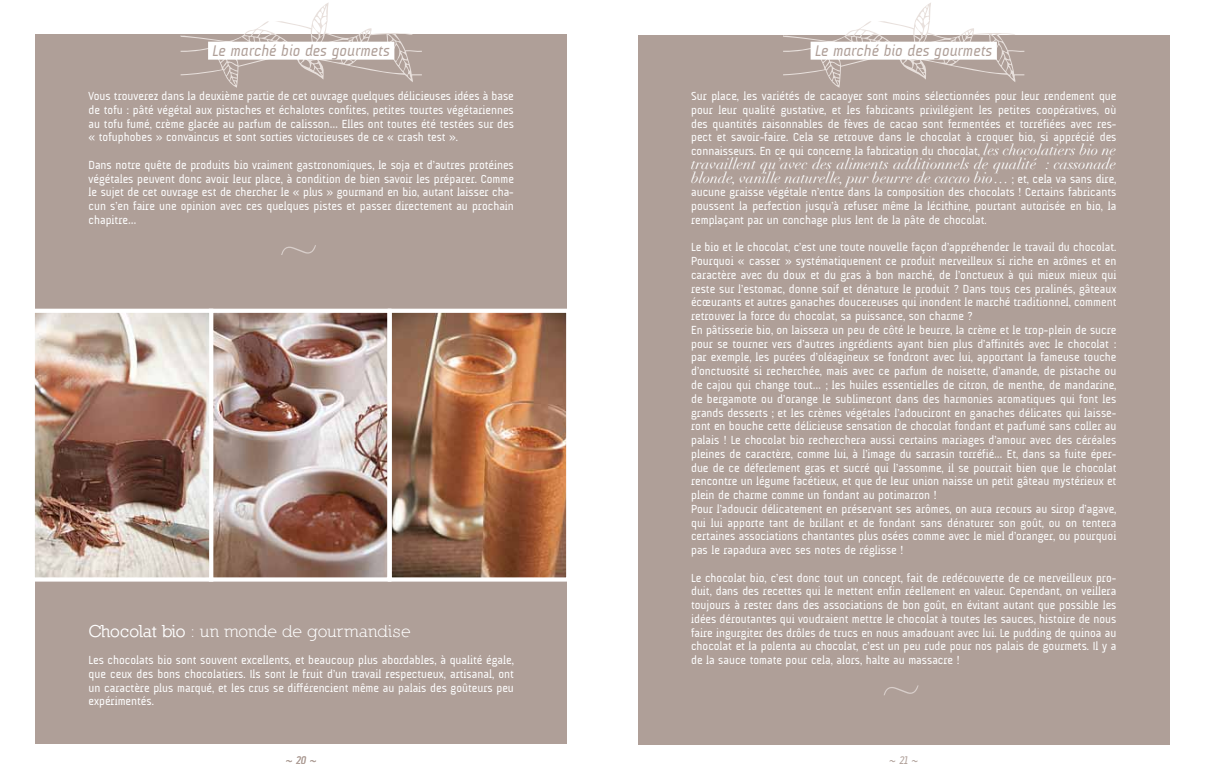
<style>
.page{position:relative;width:1205px;height:780px;background:#fff}
.page>*{position:absolute;margin:0;border:0;box-sizing:border-box;transform-origin:0 0}
.t1{font:italic 62.5px "Didot";color:#d8ceca}
.t2{font:17.5px "Nilland";letter-spacing:-.005em;color:#fff}
.t3{font:italic 15.62px "A Udimat";color:#af9f98}
.t4{font:italic 15px/13.8px "Didot";color:#fff}
.t5{font:11.88px/13.8px "A Udimat";color:#fff;text-align:justify}
.t6{font:italic 11.25px "A Udimat";color:#af9f98}
.s1{font-weight:700}
.s2{font-family:"Didot";font-style:italic;font-size:15px}
.s3{font-family:"A Udimat";font-style:normal;font-size:11.88px}
</style>
<div class="page">
<div style="left:638px;top:35px;width:531px;height:709px;background:#af9f98"></div>
<div style="left:36px;top:34px;width:531px;height:709px;background:#af9f98"></div>
<img style="left:36px;top:313px;width:529px;height:263px">
<div style="left:209px;top:308px;width:182px;height:273px;border:4px solid #fff"></div>
<div style="left:388px;top:308px;width:182px;height:273px;border:4px solid #fff"></div>
<div style="left:31px;top:308px;width:182px;height:273px;border:4px solid #fff"></div>
<svg style="left:181px;top:3px;width:241px;height:85px"></svg>
<svg style="left:783px;top:3px;width:241px;height:85px"></svg>
<div style="left:208px;top:42px;width:186px;height:18px;background:#fff"></div>
<div style="left:810px;top:42px;width:187px;height:18px;background:#fff"></div>
<h3 class="t3" style="left:212px;top:42px;width:179px">Le marché bio des gourmets</h3>
<h3 class="t3" style="left:815px;top:42px;width:179px">Le marché bio des gourmets</h3>
<p class="t5" style="left:89px;top:89px;width:427px">Vous trouverez dans la deuxième partie de cet ouvrage quelques délicieuses idées à base de tofu : pâté végétal aux pistaches et échalotes confites, petites tourtes végétariennes au tofu fumé, crème glacée au parfum de calisson… Elles ont toutes été testées sur des « tofuphobes » convaincus et sont sorties victorieuses de ce « crash test ».</p>
<p class="t5" style="left:89px;top:158px;width:427px">Dans notre quête de produits bio vraiment gastronomiques, le soja et d’autres protéines végétales peuvent donc avoir leur place, à condition de bien savoir les préparer. Comme le sujet de cet ouvrage est de chercher le « plus » gourmand en bio, autant laisser cha&shy;cun s’en faire une opinion avec ces quelques pistes et passer directement au prochain chapitre…</p>
<h1 class="t1" style="left:283px;top:205px;width:39px">~</h1>
<h2 class="t2" style="left:89px;top:620px;width:324px"><span class="s1">Chocolat bio</span> : un monde de gourmandise</h2>
<p class="t5" style="left:89px;top:653px;width:427px">Les chocolats bio sont souvent excellents, et beaucoup plus abordables, à qualité égale, que ceux des bons chocolatiers. Ils sont le fruit d’un travail respectueux, artisanal, ont un caractère plus marqué, et les crus se différencient même au palais des goûteurs peu expérimentés.</p>
<p class="t5" style="left:691px;top:89px;width:427px">Sur place, les variétés de cacaoyer sont moins sélectionnées pour leur rendement que pour leur qualité gustative, et les fabricants privilégient les petites coopératives, où des quantités raisonnables de fèves de cacao sont fermentées et torréfiées avec res&shy;pect et savoir-faire. Cela se retrouve dans le chocolat à croquer bio, si apprécié des connaisseurs. En ce qui concerne la fabrication du chocolat, <span class="s2">les chocolatiers bio ne</span></p>
<p class="t4" style="left:691px;top:157px;width:427px">travaillent qu’avec des aliments additionnels de qualité : cassonade blonde, vanille naturelle, pur beurre de cacao bio… <span class="s3">; et, cela va sans dire,</span></p>
<p class="t5" style="left:691px;top:185px;width:427px">aucune graisse végétale n’entre dans la composition des chocolats ! Certains fabricants poussent la perfection jusqu’à refuser même la lécithine, pourtant autorisée en bio, la remplaçant par un conchage plus lent de la pâte de chocolat.</p>
<p class="t5" style="left:691px;top:240px;width:427px;text-align:left">Le bio et le chocolat, c’est une toute nouvelle façon d’appréhender le travail du chocolat.<br>Pourquoi « casser » systématiquement ce produit merveilleux si riche en arômes et en caractère avec du doux et du gras à bon marché, de l’onctueux à qui mieux mieux qui reste sur l’estomac, donne soif et dénature le produit ? Dans tous ces pralinés, gâteaux écœurants et autres ganaches doucereuses qui inondent le marché traditionnel, comment retrouver la force du chocolat, sa puissance, son charme ?<br>En pâtisserie bio, on laissera un peu de côté le beurre, la crème et le trop-plein de sucre pour se tourner vers d’autres ingrédients ayant bien plus d’affinités avec le chocolat : par exemple, les purées d’oléagineux se fondront avec lui, apportant la fameuse touche d’onctuosité si recherchée, mais avec ce parfum de noisette, d’amande, de pistache ou de cajou qui change tout… ; les huiles essentielles de citron, de menthe, de mandarine, de bergamote ou d’orange le sublimeront dans des harmonies aromatiques qui font les grands desserts ; et les crèmes végétales l’adouciront en ganaches délicates qui laisse&shy;ront en bouche cette délicieuse sensation de chocolat fondant et parfumé sans coller au palais ! Le chocolat bio recherchera aussi certains mariages d’amour avec des céréales pleines de caractère, comme lui, à l’image du sarrasin torréfié… Et, dans sa fuite éper&shy;due de ce déferlement gras et sucré qui l’assomme, il se pourrait bien que le chocolat rencontre un légume facétieux, et que de leur union naisse un petit gâteau mystérieux et plein de charme comme un fondant au potimarron !<br>Pour l’adoucir délicatement en préservant ses arômes, on aura recours au sirop d’agave, qui lui apporte tant de brillant et de fondant sans dénaturer son goût, ou on tentera certaines associations chantantes plus osées comme avec le miel d’oranger, ou pourquoi pas le rapadura avec ses notes de réglisse !</p>
<p class="t5" style="left:691px;top:570px;width:427px">Le chocolat bio, c’est donc tout un concept, fait de redécouverte de ce merveilleux pro&shy;duit, dans des recettes qui le mettent enfin réellement en valeur. Cependant, on veillera toujours à rester dans des associations de bon goût, en évitant autant que possible les idées déroutantes qui voudraient mettre le chocolat à toutes les sauces, histoire de nous faire ingurgiter des drôles de trucs en nous amadouant avec lui. Le pudding de quinoa au chocolat et la polenta au chocolat, c’est un peu rude pour nos palais de gourmets. Il y a de la sauce tomate pour cela, alors, halte au massacre !</p>
<h1 class="t1" style="left:885px;top:645px;width:39px">~</h1>
<p class="t6" style="left:286px;top:754px;width:32px">~ 20 ~</p>
<p class="t6" style="left:889px;top:754px;width:31px">~ 21 ~</p>
</div>
